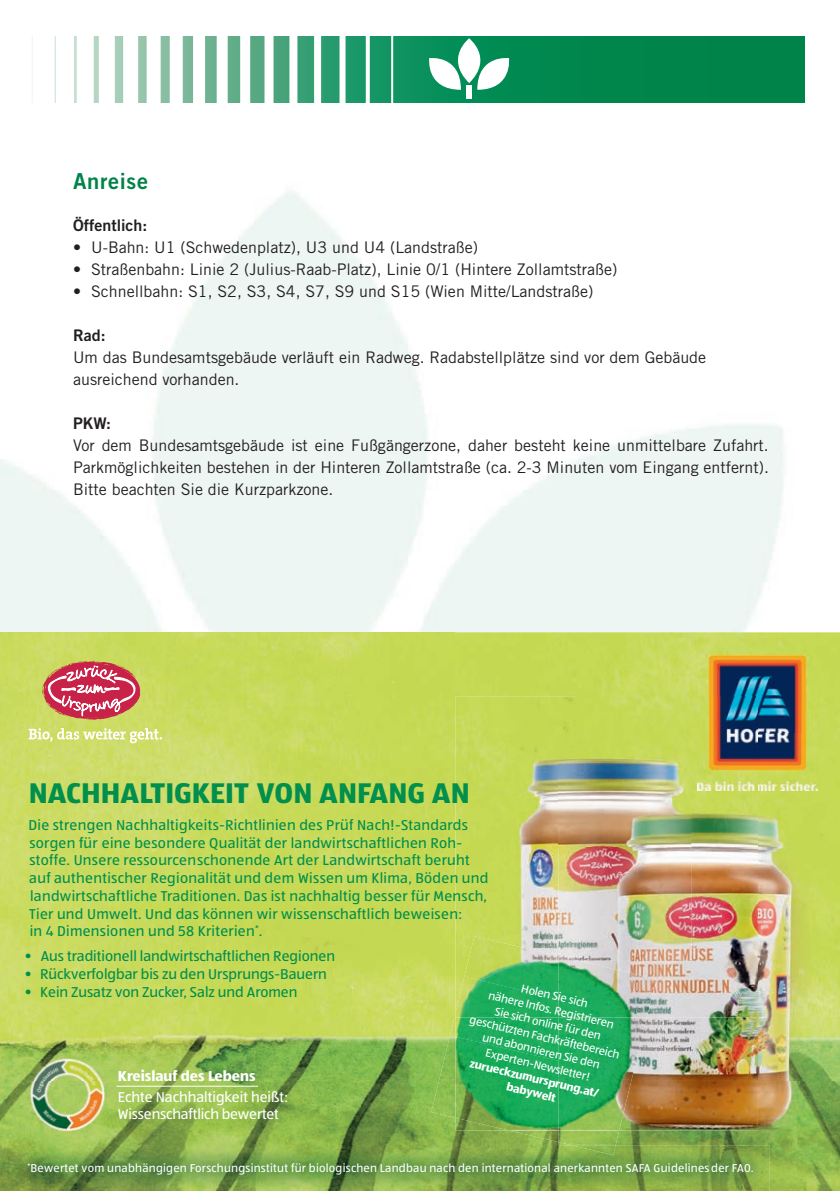
<style>
.page{position:relative;width:840px;height:1191px;background:#fff}
.page>*{position:absolute;margin:0;border:0;box-sizing:border-box;transform-origin:0 0}
.t1{font:700 29.4px "ALDISUEDOT";color:#008f4d}
.t2{font:22px "Trade Gothic Bold Two";letter-spacing:.03em;color:#008348}
.t3{font:16px/22px "Trade Gothic";color:#231f20}
.t4{font:16px "Trade Gothic Bold Two";color:#231f20}
.t5{font:14.8px/17.6px "ALDISUEDOT";letter-spacing:.02em;color:#008f4d}
.t6{font:14.8px "ALDISUEDOT";color:#008f4d}
.t7{font:14.8px/17.6px "ALDISUEDOT";letter-spacing:-.01em;color:#fff}
.t8{font:700 14.8px "ALDISUEDOT";color:#fff}
.t9{font:11.8px/14.2px "ALDISUEDOT";letter-spacing:.02em;color:#fff;text-align:center}
.t10{font:700 11.8px/14.2px "ALDISUEDOT";color:#fff;text-align:center}
</style>
<div class="page">
<svg style="left:32px;top:37px;width:772px;height:65px"></svg>
<div style="left:193px;top:28px;width:12px;height:83px;background:#fff"></div>
<div style="left:216px;top:27px;width:11px;height:83px;background:#fff"></div>
<div style="left:240px;top:28px;width:10px;height:82px;background:#fff"></div>
<div style="left:264px;top:27px;width:9px;height:83px;background:#fff"></div>
<div style="left:289px;top:28px;width:8px;height:82px;background:#fff"></div>
<div style="left:314px;top:28px;width:7px;height:82px;background:#fff"></div>
<div style="left:339px;top:28px;width:6px;height:82px;background:#fff"></div>
<svg style="left:365px;top:36px;width:4px;height:67px"></svg>
<hr style="left:391px;top:28px;width:2px;height:82px;background:#fff">
<div style="left:170px;top:28px;width:13px;height:82px;background:#fff"></div>
<div style="left:56px;top:29px;width:18px;height:83px;background:#fff"></div>
<div style="left:77px;top:29px;width:17px;height:82px;background:#fff"></div>
<div style="left:99px;top:29px;width:16px;height:83px;background:#fff"></div>
<div style="left:123px;top:29px;width:15px;height:82px;background:#fff"></div>
<div style="left:146px;top:29px;width:14px;height:83px;background:#fff"></div>
<div style="left:33px;top:31px;width:22px;height:82px;background:#fff"></div>
<svg style="left:429px;top:38px;width:80px;height:52px"></svg>
<div style="left:466px;top:86px;width:5px;height:13px;background:#fff"></div>
<img style="left:0;top:632px;width:453px;height:448px">
<img style="left:453px;top:632px;width:269px;height:115px">
<img style="left:722px;top:632px;width:117px;height:49px">
<img style="left:816px;top:681px;width:23px;height:52px">
<img style="left:453px;top:747px;width:2px;height:270px">
<img style="left:0;top:1080px;width:558px;height:111px">
<img style="left:697px;top:655px;width:119px;height:78px">
<img style="left:455px;top:696px;width:121px;height:127px">
<img style="left:576px;top:696px;width:181px;height:37px">
<img style="left:455px;top:823px;width:103px;height:153px">
<img style="left:757px;top:733px;width:82px;height:347px">
<img style="left:619px;top:1130px;width:58px;height:15px">
<img style="left:677px;top:1080px;width:162px;height:111px">
<img style="left:558px;top:733px;width:199px;height:227px">
<img style="left:655px;top:960px;width:102px;height:57px">
<img style="left:631px;top:1080px;width:126px;height:50px">
<img style="left:646px;top:1017px;width:111px;height:63px">
<img style="left:431px;top:1080px;width:127px;height:62px">
<img style="left:439px;top:1017px;width:16px;height:63px">
<img style="left:464px;top:936px;width:94px;height:40px">
<img style="left:455px;top:976px;width:103px;height:60px">
<img style="left:455px;top:1036px;width:103px;height:94px">
<img style="left:558px;top:1130px;width:61px;height:15px">
<img style="left:558px;top:956px;width:97px;height:61px">
<img style="left:558px;top:1080px;width:73px;height:50px">
<img style="left:558px;top:1017px;width:88px;height:63px">
<img style="left:29px;top:1057px;width:77px;height:74px">
<hr style="left:117px;top:1085px;width:141px;height:1px;background:#fff">
<img style="left:10px;top:1145px;width:759px;height:46px">
<img style="left:571px;top:1145px;width:44px;height:10px">
<svg style="left:29px;top:728px;width:133px;height:15px"></svg>
<svg style="left:42px;top:661px;width:98px;height:58px"></svg>
<h2 class="t2" style="left:73px;top:167px;width:76px">Anreise</h2>
<p class="t4" style="left:73px;top:215px;width:76px">Öffentlich:</p>
<p class="t3" style="left:73px;top:236px;width:406px">• U-Bahn: U1 (Schwedenplatz), U3 und U4 (Landstraße)</p>
<p class="t3" style="left:73px;top:258px;width:545px">• Straßenbahn: Linie 2 (Julius-Raab-Platz), Linie 0/1 (Hintere Zollamtstraße)</p>
<p class="t3" style="left:73px;top:280px;width:521px">• Schnellbahn: S1, S2, S3, S4, S7, S9 und S15 (Wien Mitte/Landstraße)</p>
<p class="t4" style="left:73px;top:325px;width:34px">Rad:</p>
<p class="t3" style="left:73px;top:346px;width:634px">Um das Bundesamtsgebäude verläuft ein Radweg. Radabstellplätze sind vor dem Gebäude ausreichend vorhanden.</p>
<p class="t4" style="left:73px;top:413px;width:40px">PKW:</p>
<p class="t3" style="left:73px;top:434px;width:697px;text-align:justify">Vor dem Bundesamtsgebäude ist eine Fußgängerzone, daher besteht keine unmittelbare Zufahrt.<br>Parkmöglichkeiten bestehen in der Hinteren Zollamtstraße (ca. 2-3 Minuten vom Eingang entfernt).<br>Bitte beachten Sie die Kurzparkzone.</p>
<h1 class="t1" style="left:29px;top:773px;width:442px">NACHHALTIGKEIT VON ANFANG AN</h1>
<p class="t5" style="left:28px;top:816px;width:461px">Die strengen Nachhaltigkeits-Richtlinien des Prüf Nach!-Standards sorgen für eine besondere Qualität der landwirtschaftlichen Roh&shy;stoffe. Unsere ressourcen schonende Art der Landwirtschaft beruht auf authentischer Regionalität und dem Wissen um Klima, Böden und landwirtschaftliche Traditionen. Das ist nachhaltig besser für Mensch, Tier und Umwelt. Und das können wir wissenschaftlich beweisen:<br>in 4 Dimensionen und 58 Kriterien<sup>*</sup>.</p>
<p class="t6" style="left:25px;top:946px;width:312px">• Aus traditionell landwirtschaftlichen Regionen</p>
<p class="t6" style="left:25px;top:964px;width:303px">• Rückverfolgbar bis zu den Ursprungs-Bauern</p>
<p class="t6" style="left:25px;top:982px;width:274px">• Kein Zusatz von Zucker, Salz und Aromen</p>
<p class="t8" style="left:118px;top:1066px;width:139px">Kreislauf des Lebens</p>
<p class="t7" style="left:118px;top:1087px;width:171px">Echte Nachhaltigkeit heißt:<br>Wissenschaftlich bewertet</p>
<p class="t9" style="left:481px;top:971px;width:155px;rotate:13deg">Holen Sie sich<br>nähere Infos. Registrieren<br>Sie sich online für den geschützten Fachkräftebereich und abonnieren Sie den<br>Experten-New sletter!</p>
<p class="t10" style="left:471px;top:1056px;width:134px;rotate:13deg">zurueckzumursprung.at/ babywelt</p>
<p class="t9" style="left:27px;top:1160px;width:727px"><sup>*</sup>Bewertet vom unabhängigen Forschungsinstitut für biologischen Landbau nach den international anerkannten SAFA Guidelines der FA0.</p>
</div>
